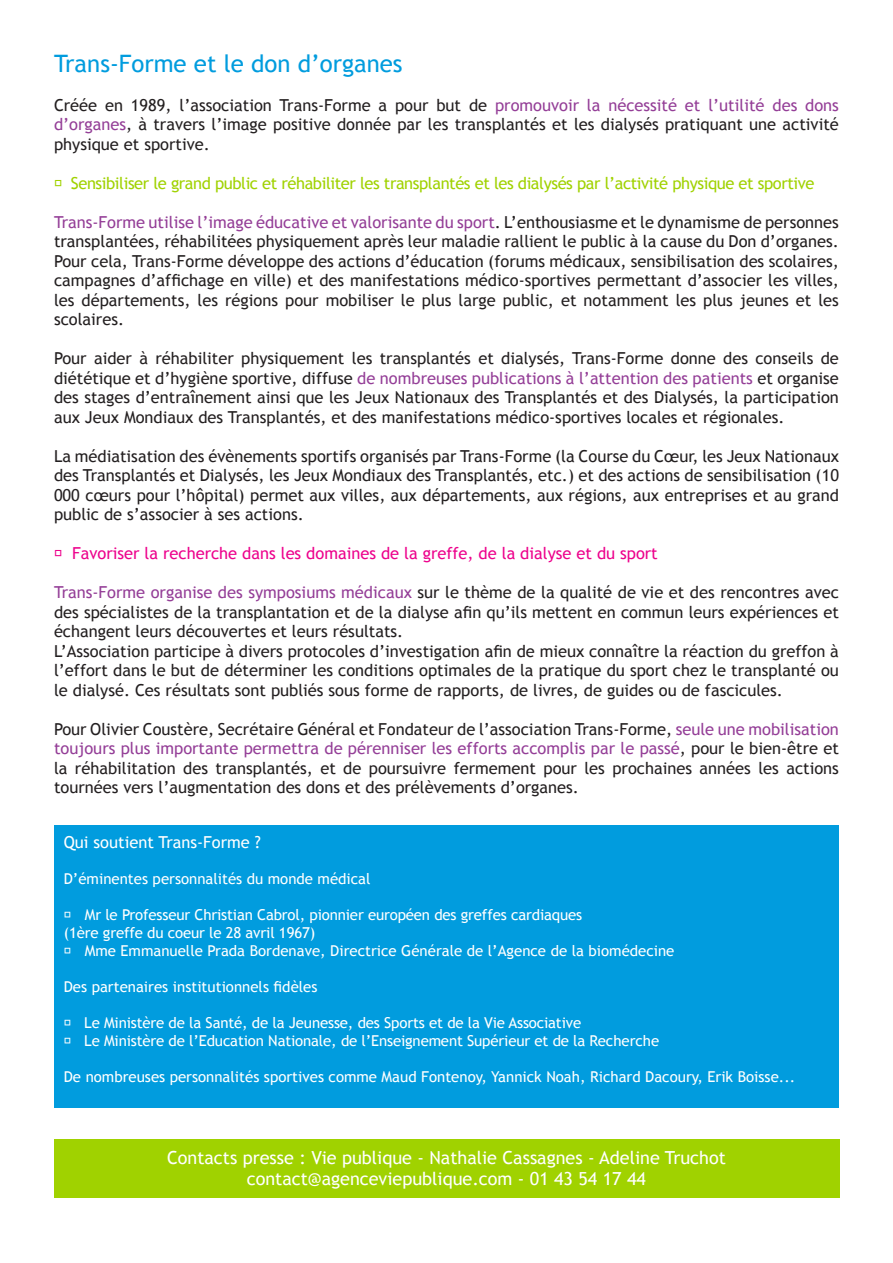
<style>
.page{position:relative;width:893px;height:1263px;background:#fff}
.page>*{position:absolute;margin:0;border:0;box-sizing:border-box;transform-origin:0 0}
.t1{font:24px "Trebuchet MS";color:#019cde}
.t2{font:18px "Trebuchet MS";color:#fff}
.t3{font:16.5px/19.5px "Trebuchet MS";color:#231f20;text-align:justify}
.t4{font:16.5px "Trebuchet MS";letter-spacing:-.025em;color:#a0d200}
.t5{font:16.5px "Trebuchet MS";color:#ed028c}
.t6{font:16.5px "Trebuchet MS";color:#fff}
.t7{font:15px "Trebuchet MS";color:#fff}
.s1{color:#943e97}
</style>
<div class="page">
<div style="left:54px;top:825px;width:785px;height:283px;background:#019cde"></div>
<div style="left:54px;top:1140px;width:786px;height:58px;background:#a0d200"></div>
<p class="t1" style="left:54px;top:49px;width:350px">Trans-Forme et le don d’organes</p>
<p class="t3" style="left:54px;top:95px;width:786px">Créée en 1989, l’association Trans-Forme a pour but de <span class="s1">promouvoir la nécessité et l’utilité des dons d’organes</span>, à travers l’image positive donnée par les transplantés et les dialysés pratiquant une activité physique et sportive.</p>
<p class="t4" style="left:71px;top:173px;width:745px">Sensibiliser le grand public et réhabiliter les transplantés et les dialysés par l’activité physique et sportive</p>
<p class="t3" style="left:54px;top:212px;width:786px"><span class="s1">Trans-Forme utilise l’image éducative et valorisante du sport</span>. L’enthousiasme et le dynamisme de personnes transplantées, réhabilitées physiquement après leur maladie rallient le public à la cause du Don d’organes.<br>Pour cela, Trans-Forme développe des actions d’éducation (forums médicaux, sensibilisation des scolaires, campagnes d’affichage en ville) et des manifestations médico-sportives permettant d’associer les villes, les départements, les régions pour mobiliser le plus large public, et notamment les plus jeunes et les scolaires.</p>
<p class="t3" style="left:54px;top:349px;width:786px">Pour aider à réhabiliter physiquement les transplantés et dialysés, Trans-Forme donne des conseils de diététique et d’hygiène sportive, diffuse <span class="s1">de nombreuses publications à l’attention des patients</span> et organise des stages d’entraînement ainsi que les Jeux Nationaux des Transplantés et des Dialysés, la participation aux Jeux Mondiaux des Transplantés, et des manifestations médico-sportives locales et régionales.</p>
<p class="t3" style="left:54px;top:446px;width:786px">La médiatisation des évènements sportifs organisés par Trans-Forme (la Course du Cœur, les Jeux Nationaux des Transplantés et Dialysés, les Jeux Mondiaux des Transplantés, etc.) et des actions de sensibilisation (10<br>000 cœurs pour l’hôpital) permet aux villes, aux départements, aux régions, aux entreprises et au grand public de s’associer à ses actions.</p>
<p class="t5" style="left:72px;top:544px;width:587px">Favoriser la recherche dans les domaines de la greffe, de la dialyse et du sport</p>
<p class="t3" style="left:54px;top:583px;width:786px"><span class="s1">Trans-Forme organise des symposiums médicaux</span> sur le thème de la qualité de vie et des rencontres avec des spécialistes de la transplantation et de la dialyse afin qu’ils mettent en commun leurs expériences et échangent leurs découvertes et leurs résultats.</p>
<p class="t3" style="left:54px;top:641px;width:786px">L’Association participe à divers protocoles d’investigation afin de mieux connaître la réaction du greffon à l’effort dans le but de déterminer les conditions optimales de la pratique du sport chez le transplanté ou le dialysé. Ces résultats sont publiés sous forme de rapports, de livres, de guides ou de fascicules.</p>
<p class="t3" style="left:54px;top:719px;width:786px">Pour Olivier Coustère, Secrétaire Général et Fondateur de l’association Trans-Forme, <span class="s1">seule une mobilisation toujours plus importante permettra de pérenniser les efforts accomplis par le passé</span>, pour le bien-être et la réhabilitation des transplantés, et de poursuivre fermement pour les prochaines années les actions tournées vers l’augmentation des dons et des prélèvements d’organes.</p>
<p class="t6" style="left:64px;top:832px;width:199px">Qui soutient Trans-Forme ?</p>
<p class="t7" style="left:64px;top:870px;width:308px">D’éminentes personnalités du monde médical</p>
<p class="t7" style="left:85px;top:906px;width:499px">Mr le Professeur Christian Cabrol, pionnier européen des greffes cardiaques</p>
<p class="t7" style="left:64px;top:924px;width:253px">(1ère greffe du coeur le 28 avril 1967)</p>
<p class="t7" style="left:85px;top:942px;width:591px">Mme Emmanuelle Prada Bordenave, Directrice Générale de l’Agence de la biomédecine</p>
<p class="t7" style="left:64px;top:978px;width:255px">Des partenaires institutionnels fidèles</p>
<p class="t7" style="left:84px;top:1014px;width:498px">Le Ministère de la Santé, de la Jeunesse, des Sports et de la Vie Associative</p>
<p class="t7" style="left:84px;top:1032px;width:577px">Le Ministère de l’Education Nationale, de l’Enseignement Supérieur et de la Recherche</p>
<p class="t7" style="left:64px;top:1068px;width:733px">De nombreuses personnalités sportives comme Maud Fontenoy, Yannick Noah, Richard Dacoury, Erik Boisse...</p>
<p class="t2" style="left:167px;top:1147px;width:560px">Contacts presse : Vie publique - Nathalie Cassagnes - Adeline Truchot</p>
<p class="t2" style="left:247px;top:1168px;width:401px">contact@agenceviepublique.com - 01 43 54 17 44</p>
</div>
